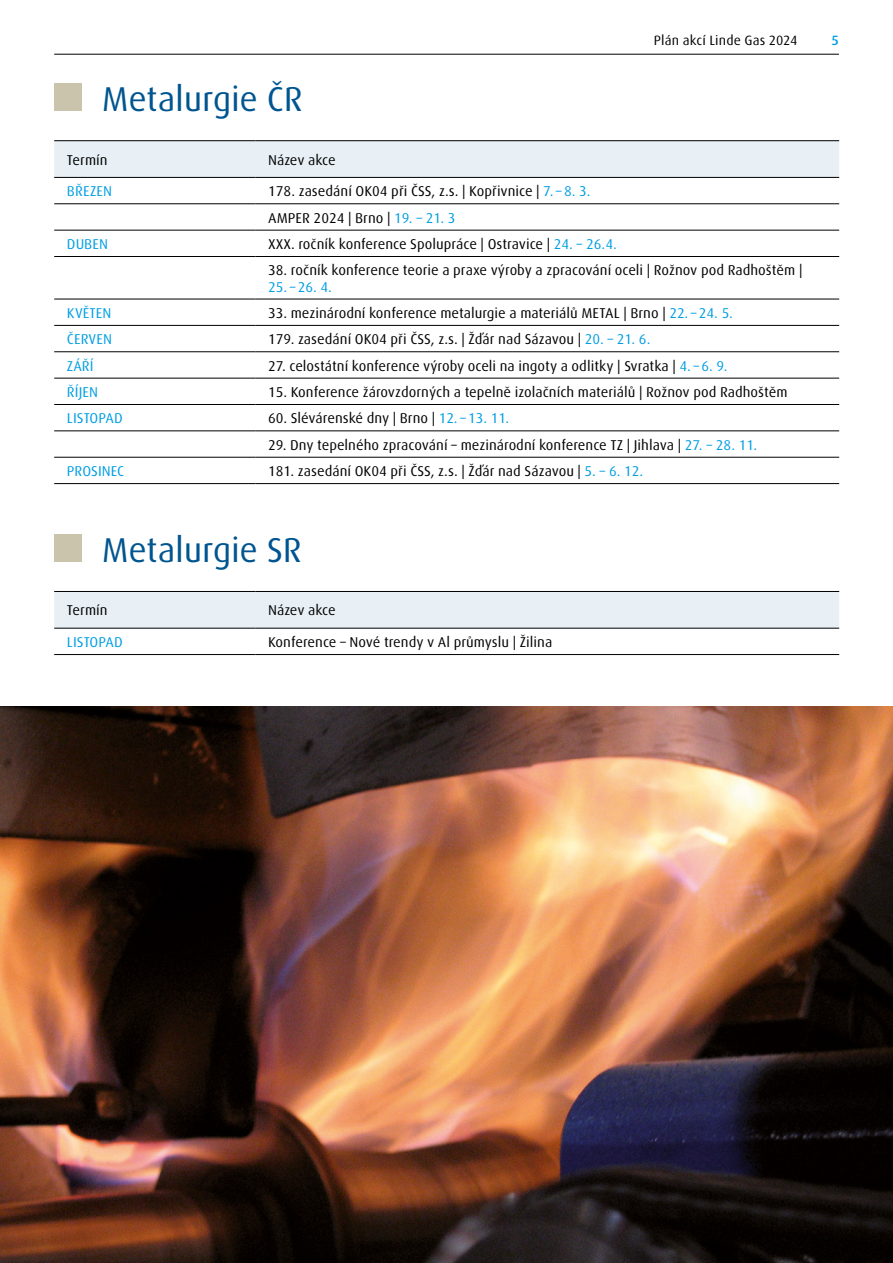
<style>
.page{position:relative;width:893px;height:1263px;background:#fff}
.page>*{position:absolute;margin:0;border:0;box-sizing:border-box;transform-origin:0 0}
.t1{font:34.5px "Linde Dax Global";letter-spacing:-.01em;color:#005590}
.t2{font:14.25px/26.4px "Linde Dax Global";color:#000}
.t3{font:14.25px "Linde Dax Global";color:#009ee3}
.t4{font:13.5px "Linde Dax Global";letter-spacing:.01em;color:#000}
.t5{font:500 13.5px "Linde Dax Global";color:#009ee3}
.s1{color:#009ee3}
</style>
<div class="page">
<hr style="left:54px;top:54px;width:785px;height:1px;background:#000">
<img style="left:0;top:707px;width:893px;height:556px">
<div style="left:54px;top:141px;width:785px;height:36px;background:#e8f0f6"></div>
<svg style="left:54px;top:204px;width:785px;height:253px"></svg>
<hr style="left:54px;top:177px;width:201px;height:1px;background:#000">
<hr style="left:255px;top:177px;width:584px;height:1px;background:#000">
<hr style="left:54px;top:203px;width:201px;height:1px;background:#000">
<hr style="left:255px;top:203px;width:584px;height:1px;background:#000">
<hr style="left:54px;top:230px;width:201px;height:1px;background:#000">
<hr style="left:255px;top:230px;width:584px;height:1px;background:#000">
<hr style="left:54px;top:256px;width:201px;height:1px;background:#000">
<hr style="left:255px;top:256px;width:584px;height:1px;background:#000">
<hr style="left:54px;top:299px;width:201px;height:1px;background:#000">
<hr style="left:255px;top:299px;width:584px;height:1px;background:#000">
<hr style="left:54px;top:325px;width:201px;height:1px;background:#000">
<hr style="left:255px;top:325px;width:584px;height:1px;background:#000">
<hr style="left:54px;top:351px;width:201px;height:1px;background:#000">
<hr style="left:255px;top:351px;width:584px;height:1px;background:#000">
<hr style="left:54px;top:378px;width:201px;height:1px;background:#000">
<hr style="left:255px;top:378px;width:584px;height:1px;background:#000">
<hr style="left:54px;top:404px;width:201px;height:1px;background:#000">
<hr style="left:255px;top:404px;width:584px;height:1px;background:#000">
<hr style="left:54px;top:430px;width:201px;height:1px;background:#000">
<hr style="left:255px;top:430px;width:584px;height:1px;background:#000">
<hr style="left:54px;top:457px;width:201px;height:1px;background:#000">
<hr style="left:255px;top:457px;width:584px;height:1px;background:#000">
<hr style="left:54px;top:483px;width:201px;height:1px;background:#000">
<hr style="left:255px;top:483px;width:584px;height:1px;background:#000">
<hr style="left:54px;top:140px;width:201px;height:1px;background:#000">
<hr style="left:255px;top:140px;width:584px;height:1px;background:#000">
<div style="left:54px;top:592px;width:785px;height:36px;background:#e8f0f6"></div>
<hr style="left:54px;top:628px;width:201px;height:1px;background:#000">
<hr style="left:255px;top:628px;width:584px;height:1px;background:#000">
<hr style="left:54px;top:654px;width:201px;height:1px;background:#000">
<hr style="left:255px;top:654px;width:584px;height:1px;background:#000">
<hr style="left:54px;top:591px;width:201px;height:1px;background:#000">
<hr style="left:255px;top:591px;width:584px;height:1px;background:#000">
<div style="left:54px;top:84px;width:28px;height:27px;background:#cbc4ac"></div>
<div style="left:54px;top:534px;width:28px;height:28px;background:#cbc4ac"></div>
<h1 class="t1" style="left:102px;top:79px;width:203px">Metalurgie ČR</h1>
<p class="t4" style="left:654px;top:32px;width:145px">Plán akcí Linde Gas 2024</p>
<p class="t5" style="left:832px;top:32px;width:9px">5</p>
<p class="t2" style="left:67px;top:147px;width:42px">Termín</p>
<p class="t2" style="left:268px;top:147px;width:69px">Název akce</p>
<p class="t3" style="left:67px;top:183px;width:47px">BŘEZEN</p>
<p class="t2" style="left:268px;top:178px;width:324px">178. zasedání OK04 při ČSS, z.s. | Kopřivnice | <span class="s1">7. – 8. 3.<br></span>AMPER 2024 | Brno | <span class="s1">19. – 21. 3</span></p>
<p class="t3" style="left:67px;top:236px;width:43px">DUBEN</p>
<p class="t2" style="left:268px;top:231px;width:350px">XXX. ročník konference Spolupráce | Ostravice | <span class="s1">24. – 26.4.</span></p>
<p class="t2" style="left:268px;top:257px;width:536px">38. ročník konference teorie a praxe výroby a zpracování oceli | Rožnov pod Radhoštěm |</p>
<p class="t3" style="left:268px;top:279px;width:65px">25. – 26. 4.</p>
<p class="t3" style="left:67px;top:305px;width:46px">KVĚTEN</p>
<p class="t2" style="left:268px;top:300px;width:466px">33. mezinárodní konference metalurgie a materiálů METAL | Brno | <span class="s1">22. – 24. 5.</span></p>
<p class="t3" style="left:67px;top:331px;width:47px">ČERVEN</p>
<p class="t2" style="left:268px;top:326px;width:384px">179. zasedání OK04 při ČSS, z.s. | Žďár nad Sázavou | <span class="s1">20. – 21. 6.</span></p>
<p class="t3" style="left:67px;top:357px;width:28px">ZÁŘÍ</p>
<p class="t2" style="left:268px;top:352px;width:461px">27. celostátní konference výroby oceli na ingoty a odlitky | Svratka | <span class="s1">4. – 6. 9.</span></p>
<p class="t3" style="left:67px;top:384px;width:33px">ŘÍJEN</p>
<p class="t2" style="left:268px;top:379px;width:521px">15. Konference žárovzdorných a tepelně izolačních materiálů | Rožnov pod Radhoštěm</p>
<p class="t3" style="left:67px;top:410px;width:57px">LISTOPAD</p>
<p class="t2" style="left:268px;top:405px;width:243px">60. Slévárenské dny | Brno | <span class="s1">12. – 13. 11.</span></p>
<p class="t2" style="left:268px;top:431px;width:491px">29. Dny tepelného zpracování – mezinárodní konference TZ | Jihlava | <span class="s1">27. – 28. 11.</span></p>
<p class="t3" style="left:67px;top:463px;width:59px">PROSINEC</p>
<p class="t2" style="left:268px;top:458px;width:377px">181. zasedání OK04 při ČSS, z.s. | Žďár nad Sázavou | <span class="s1">5. – 6. 12.</span></p>
<h1 class="t1" style="left:102px;top:530px;width:202px">Metalurgie SR</h1>
<p class="t2" style="left:67px;top:597px;width:42px">Termín</p>
<p class="t2" style="left:268px;top:597px;width:69px">Název akce</p>
<p class="t3" style="left:67px;top:634px;width:57px">LISTOPAD</p>
<p class="t2" style="left:268px;top:629px;width:286px">Konference – Nové trendy v Al průmyslu | Žilina</p>
</div>
